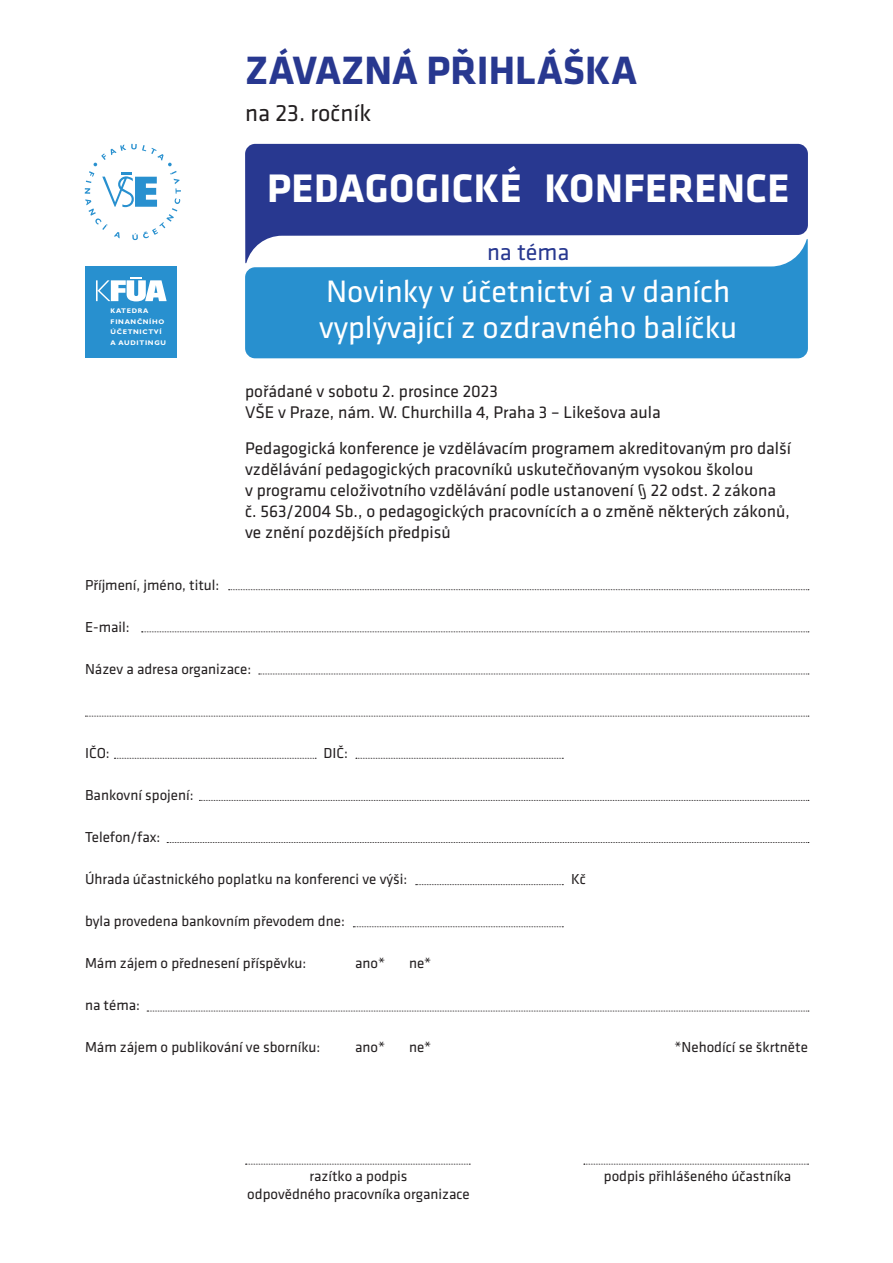
<style>
.page{position:relative;width:893px;height:1263px;background:#fff}
.page>*{position:absolute;margin:0;border:0;box-sizing:border-box;transform-origin:0 0}
.t1{font:700 41.25px "Klavika";letter-spacing:.01em;color:#fff}
.t2{font:700 40.95px "Klavika";color:#283890}
.t3{font:32.1px/35.4px "Klavika";color:#fff}
.t4{font:24.3px "Klavika";color:#231f20}
.t5{font:24.15px "Klavika";color:#283890}
.t6{font:17.55px/21px "Klavika";color:#231f20}
.t7{font:15px/18px "Klavika";color:#231f20;text-align:center}
.t8{font:700 6.75px/10.8px "Gill Sans CE";letter-spacing:.1em;color:#fff}
</style>
<div class="page">
<svg style="left:229px;top:589px;width:580px;height:1px"></svg>
<svg style="left:142px;top:631px;width:667px;height:1px"></svg>
<svg style="left:259px;top:674px;width:550px;height:1px"></svg>
<svg style="left:85px;top:716px;width:724px;height:1px"></svg>
<svg style="left:356px;top:758px;width:207px;height:1px"></svg>
<svg style="left:114px;top:758px;width:202px;height:1px"></svg>
<svg style="left:199px;top:800px;width:610px;height:1px"></svg>
<svg style="left:167px;top:842px;width:642px;height:1px"></svg>
<svg style="left:416px;top:884px;width:147px;height:1px"></svg>
<svg style="left:353px;top:926px;width:210px;height:1px"></svg>
<svg style="left:147px;top:1011px;width:662px;height:1px"></svg>
<svg style="left:245px;top:1164px;width:225px;height:1px"></svg>
<svg style="left:584px;top:1164px;width:224px;height:1px"></svg>
<svg style="left:85px;top:144px;width:96px;height:96px"></svg>
<div style="left:86px;top:266px;width:91px;height:91px;background:#2890cf"></div>
<svg style="left:96px;top:277px;width:71px;height:24px"></svg>
<div style="left:245px;top:264px;width:563px;height:94px;background:#2890cf"></div>
<svg style="left:245px;top:144px;width:563px;height:120px;fill:#283890"></svg>
<h2 class="t2" style="left:245px;top:48px;width:393px">ZÁVAZNÁ PŘIHLÁŠKA</h2>
<h3 class="t4" style="left:245px;top:100px;width:128px">na 23. ročník</h3>
<p class="t8" style="left:111px;top:305px;width:57px">KATEDRA<br>FINANČNÍHO<br>ÚČETNICTVÍ<br>A AUDITINGU</p>
<h1 class="t1" style="left:267px;top:166px;width:524px">PEDAGOGICKÉ KONFERENCE</h1>
<h3 class="t5" style="left:487px;top:239px;width:84px">na téma</h3>
<h3 class="t3" style="left:319px;top:275px;width:420px">Novinky v účetnictví a v daních vyplývající z ozdravného balíčku</h3>
<p class="t6" style="left:245px;top:381px;width:417px">pořádané v sobotu 2. prosince 2023<br>VŠE v Praze, nám. W. Churchilla 4, Praha 3 – Likešova aula</p>
<p class="t6" style="left:245px;top:438px;width:547px">Pedagogická konference je vzdělávacím programem akreditovaným pro další vzdělávání pedagogických pracovníků uskutečňovaným vysokou školou<br>v programu celoživotního vzdělávání podle ustanovení § 22 odst. 2 zákona č. 563/2004 Sb., o pedagogických pracovnících a o změně některých zákonů, ve znění pozdějších předpisů</p>
<p class="t7" style="left:85px;top:577px;width:136px">Příjmení, jméno, titul:</p>
<p class="t7" style="left:85px;top:619px;width:46px">E-mail:</p>
<p class="t7" style="left:85px;top:661px;width:168px">Název a adresa organizace:</p>
<p class="t7" style="left:85px;top:745px;width:26px">IČO:</p>
<p class="t7" style="left:324px;top:745px;width:26px">DIČ:</p>
<p class="t7" style="left:85px;top:787px;width:110px">Bankovní spojení:</p>
<p class="t7" style="left:85px;top:829px;width:77px">Telefon/fax:</p>
<p class="t7" style="left:85px;top:871px;width:324px">Úhrada účastnického poplatku na konferenci ve výši:</p>
<p class="t7" style="left:571px;top:871px;width:16px">Kč</p>
<p class="t7" style="left:85px;top:913px;width:261px">byla provedena bankovním převodem dne:</p>
<p class="t7" style="left:85px;top:955px;width:223px">Mám zájem o přednesení příspěvku:</p>
<p class="t7" style="left:355px;top:955px;width:32px">ano*</p>
<p class="t7" style="left:409px;top:955px;width:24px">ne*</p>
<p class="t7" style="left:85px;top:997px;width:57px">na téma:</p>
<p class="t7" style="left:85px;top:1039px;width:237px">Mám zájem o publikování ve sborníku:</p>
<p class="t7" style="left:355px;top:1039px;width:32px">ano*</p>
<p class="t7" style="left:409px;top:1039px;width:24px">ne*</p>
<p class="t7" style="left:674px;top:1038px;width:135px">*Nehodící se škrtněte</p>
<p class="t7" style="left:247px;top:1168px;width:224px">razítko a podpis<br>odpovědného pracovníka organizace</p>
<p class="t7" style="left:604px;top:1168px;width:189px">podpis přihlášeného účastníka</p>
</div>
